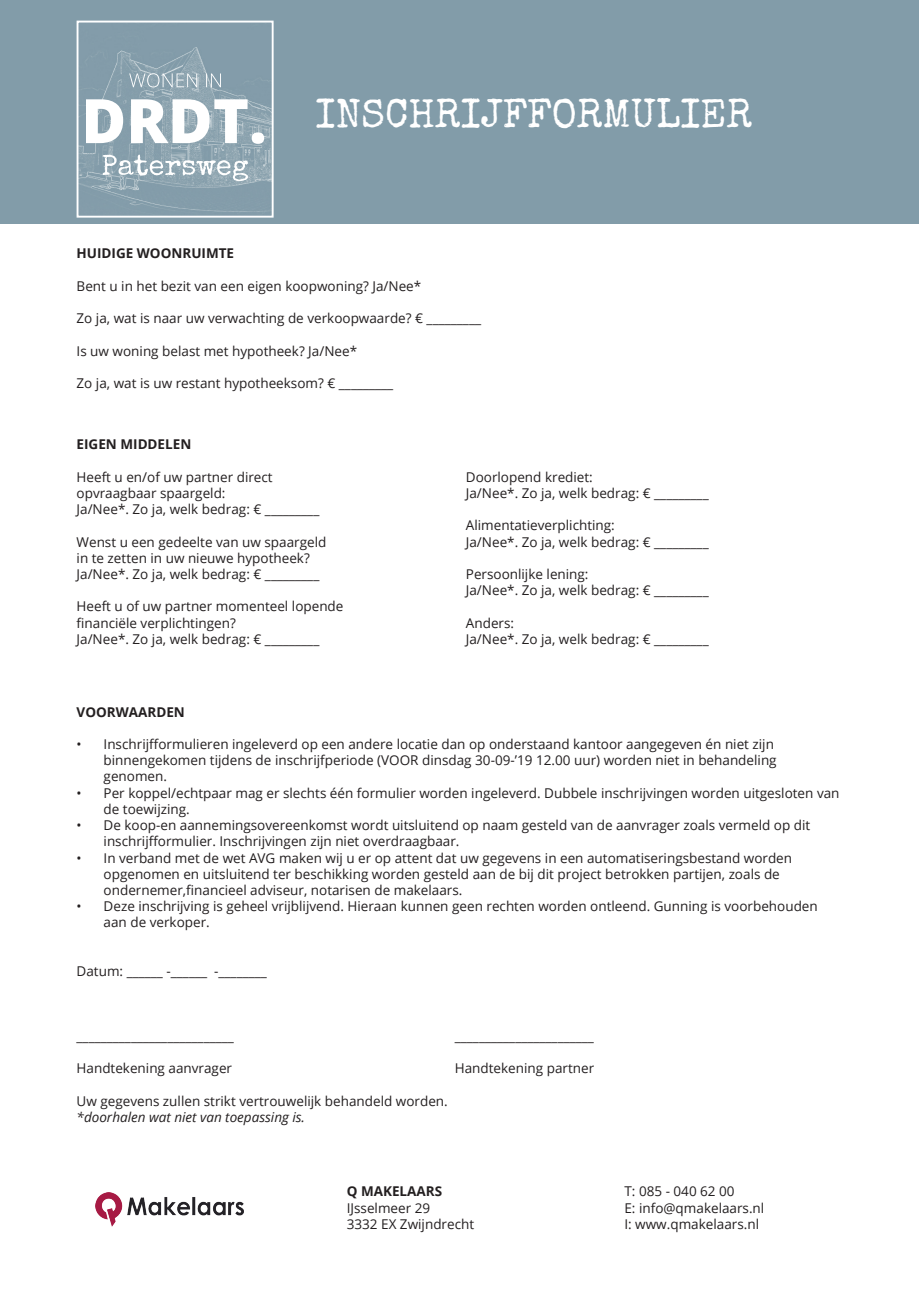
<style>
.page{position:relative;width:919px;height:1289px;background:#fff}
.page>*{position:absolute;margin:0;border:0;box-sizing:border-box;transform-origin:0 0}
.t1{font:40.5px "Special Elite";color:#fff}
.t2{font:13.5px/16.2px "Open Sans";color:#231f20}
.t3{font:700 13.5px "Open Sans";color:#231f20}
.t4{font:italic 13.5px "Open Sans";color:#231f20}
</style>
<div class="page">
<div style="left:0;top:0;width:918px;height:223px;background:#829ca9"></div>
<img style="left:95px;top:1192px;width:149px;height:34px">
<img style="left:80px;top:47px;width:190px;height:165px">
<div style="left:77px;top:21px;width:196px;height:197px;border:2px solid #fff"></div>
<svg style="left:86px;top:99px;width:178px;height:45px"></svg>
<svg style="left:129px;top:73px;width:92px;height:14px"></svg>
<svg style="left:102px;top:154px;width:146px;height:27px"></svg>
<p class="t1" style="left:315px;top:88px;width:438px">INSCHRIJFFORMULIER</p>
<p class="t3" style="left:77px;top:244px;width:159px">HUIDIGE WOONRUIMTE</p>
<p class="t2" style="left:77px;top:277px;width:346px">Bent u in het bezit van een eigen koopwoning? Ja/Nee*</p>
<p class="t2" style="left:77px;top:310px;width:406px">Zo ja, wat is naar uw verwachting de verkoopwaarde? € _________</p>
<p class="t2" style="left:77px;top:342px;width:282px">Is uw woning belast met hypotheek? Ja/Nee*</p>
<p class="t2" style="left:77px;top:375px;width:318px">Zo ja, wat is uw restant hypotheeksom? € _________</p>
<p class="t3" style="left:77px;top:435px;width:116px">EIGEN MIDDELEN</p>
<p class="t2" style="left:77px;top:468px;width:198px">Heeft u en/of uw partner direct</p>
<p class="t2" style="left:77px;top:484px;width:150px">opvraagbaar spaargeld:</p>
<p class="t2" style="left:77px;top:501px;width:244px">Ja/Nee*. Zo ja, welk bedrag: € _________</p>
<p class="t2" style="left:77px;top:533px;width:251px">Wenst u een gedeelte van uw spaargeld</p>
<p class="t2" style="left:77px;top:549px;width:235px">in te zetten in uw nieuwe hypotheek?</p>
<p class="t2" style="left:77px;top:565px;width:244px">Ja/Nee*. Zo ja, welk bedrag: € _________</p>
<p class="t2" style="left:77px;top:598px;width:268px">Heeft u of uw partner momenteel lopende</p>
<p class="t2" style="left:77px;top:614px;width:161px">financiële verplichtingen?</p>
<p class="t2" style="left:77px;top:630px;width:244px">Ja/Nee*. Zo ja, welk bedrag: € _________</p>
<p class="t2" style="left:466px;top:468px;width:128px">Doorlopend krediet:</p>
<p class="t2" style="left:466px;top:484px;width:244px">Ja/Nee*. Zo ja, welk bedrag: € _________</p>
<p class="t2" style="left:466px;top:517px;width:150px">Alimentatieverplichting:</p>
<p class="t2" style="left:466px;top:533px;width:244px">Ja/Nee*. Zo ja, welk bedrag: € _________</p>
<p class="t2" style="left:466px;top:565px;width:124px">Persoonlijke lening:</p>
<p class="t2" style="left:466px;top:582px;width:244px">Ja/Nee*. Zo ja, welk bedrag: € _________</p>
<p class="t2" style="left:466px;top:614px;width:50px">Anders:</p>
<p class="t2" style="left:466px;top:630px;width:244px">Ja/Nee*. Zo ja, welk bedrag: € _________</p>
<p class="t3" style="left:77px;top:702px;width:110px">VOORWAARDEN</p>
<p class="t2" style="left:104px;top:735px;width:674px;text-indent:-27px">• Inschrijfformulieren ingeleverd op een andere locatie dan op onderstaand kantoor aangegeven én niet zijn binnengekomen tijdens de inschrijfperiode (VOOR dinsdag 30-09-’19 12.00 uur) worden niet in behandeling genomen.</p>
<p class="t2" style="left:104px;top:784px;width:737px;text-indent:-27px">• Per koppel/echtpaar mag er slechts één formulier worden ingeleverd. Dubbele inschrijvingen worden uitgesloten van de toewijzing.</p>
<p class="t2" style="left:104px;top:816px;width:708px;text-indent:-27px">• De koop-en aannemingsovereenkomst wordt uitsluitend op naam gesteld van de aanvrager zoals vermeld op dit inschrijfformulier. Inschrijvingen zijn niet overdraagbaar.</p>
<p class="t2" style="left:104px;top:849px;width:690px;text-indent:-27px">• In verband met de wet AVG maken wij u er op attent dat uw gegevens in een automatiseringsbestand worden opgenomen en uitsluitend ter beschikking worden gesteld aan de bij dit project betrokken partijen, zoals de ondernemer,financieel adviseur, notarisen de makelaars.</p>
<p class="t2" style="left:104px;top:897px;width:715px;text-indent:-27px">• Deze inschrijving is geheel vrijblijvend. Hieraan kunnen geen rechten worden ontleend. Gunning is voorbehouden aan de verkoper.</p>
<p class="t2" style="left:77px;top:962px;width:192px">Datum: ______ -______ -________</p>
<p class="t2" style="left:77px;top:1027px;width:159px">__________________________</p>
<p class="t2" style="left:455px;top:1027px;width:141px">_______________________</p>
<p class="t2" style="left:77px;top:1059px;width:157px">Handtekening aanvrager</p>
<p class="t2" style="left:455px;top:1059px;width:141px">Handtekening partner</p>
<p class="t2" style="left:77px;top:1092px;width:373px">Uw gegevens zullen strikt vertrouwelijk behandeld worden.</p>
<p class="t4" style="left:77px;top:1107px;width:230px">*doorhalen wat niet van toepassing is.</p>
<p class="t3" style="left:347px;top:1181px;width:97px">Q MAKELAARS</p>
<p class="t2" style="left:347px;top:1199px;width:85px">IJsselmeer 29</p>
<p class="t2" style="left:347px;top:1215px;width:129px">3332 EX Zwijndrecht</p>
<p class="t2" style="left:624px;top:1182px;width:112px">T: 085 - 040 62 00</p>
<p class="t2" style="left:624px;top:1199px;width:141px">E: info@qmakelaars.nl</p>
<p class="t2" style="left:624px;top:1215px;width:136px">I: www.qmakelaars.nl</p>
</div>
